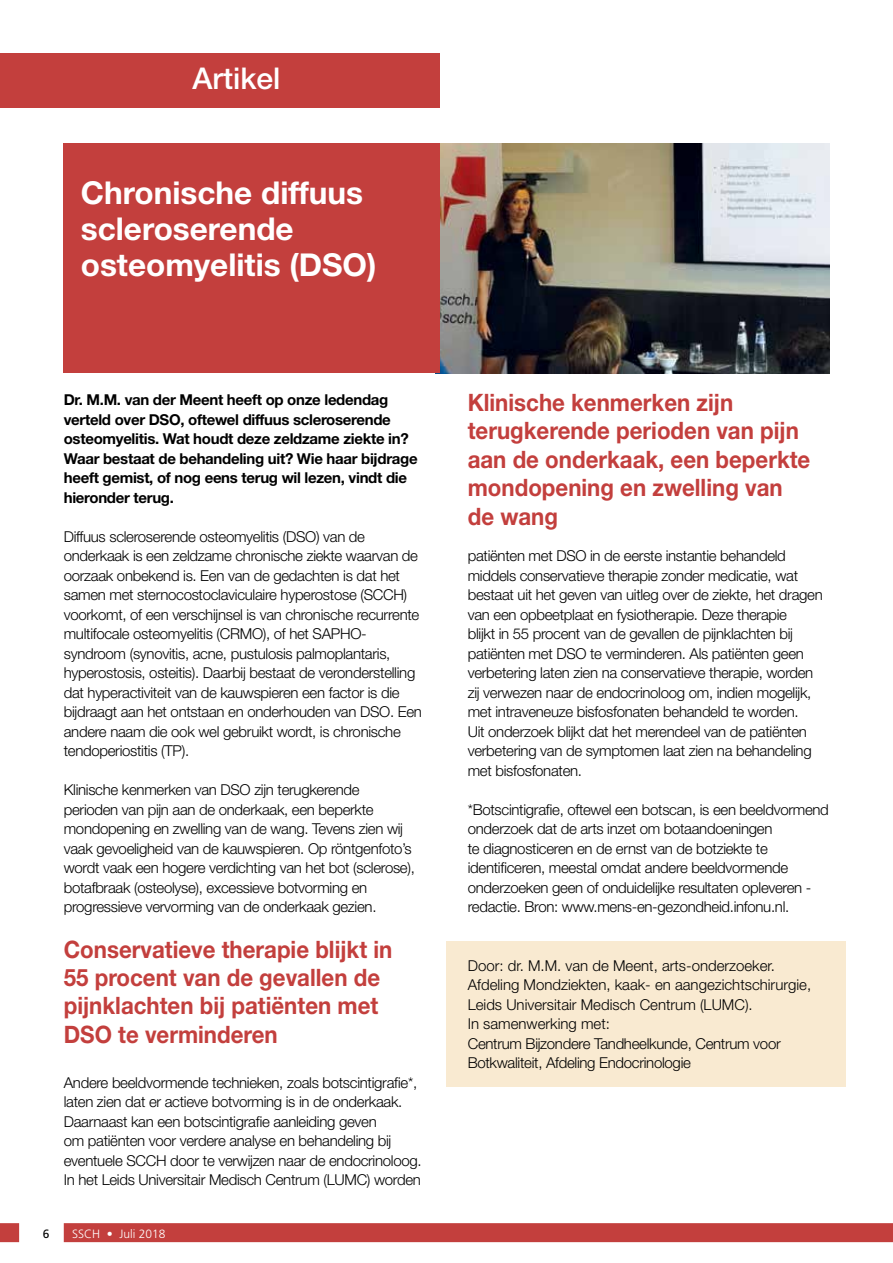
<style>
.page{position:relative;width:893px;height:1263px;background:#fff}
.page>*{position:absolute;margin:0;border:0;box-sizing:border-box;transform-origin:0 0}
.t1{font:700 31.5px/36px "Helvetica Neue LT Std";color:#fff}
.t2{font:500 30px "Helvetica Neue LT Std";color:#fff}
.t3{font:700 24px/28.5px "Helvetica Neue LT Std";color:#c33f3d;scale:.93 1}
.t4{font:300 15px/19.5px "Helvetica Neue LT Std";letter-spacing:-.02em;color:#000}
.t5{font:700 15px/19.5px "Helvetica Neue LT Std";letter-spacing:-.02em;color:#000}
.t6{font:300 15px/19.5px "Helvetica Neue LT Std";color:#000}
.t7{font:300 12px "Frutiger LT Std";color:#fff}
.s1{font-weight:400;color:#000}
.s2{font-weight:400}
</style>
<div class="page">
<div style="left:447px;top:941px;width:399px;height:146px;background:#f9ead1"></div>
<img style="left:440px;top:143px;width:390px;height:230px">
<div style="left:64px;top:143px;width:376px;height:230px;background:#c33f3d"></div>
<div style="left:0;top:54px;width:440px;height:54px;background:#c33f3d"></div>
<svg style="left:0;top:1223px;width:893px;height:19px;background:#c64a48"></svg>
<h2 class="t2" style="left:193px;top:60px;width:89px">Artikel</h2>
<h1 class="t1" style="left:81px;top:174px;width:297px">Chronische diffuus scleroserende osteomyelitis (DSO)</h1>
<p class="t5" style="left:64px;top:390px;width:355px">Dr. M.M. van der Meent heeft op onze ledendag verteld over DSO, oftewel diffuus scleroserende osteomyelitis. Wat houdt deze zeldzame ziekte in?<br>Waar bestaat de behandeling uit? Wie haar bijdrage heeft gemist, of nog eens terug wil lezen, vindt die hieronder terug.</p>
<p class="t4" style="left:64px;top:526px;width:360px">Diffuus scleroserende osteomyelitis (DSO) van de onderkaak is een zeldzame chronische ziekte waarvan de oorzaak onbekend is. Een van de gedachten is dat het samen met sternocostoclaviculaire hyperostose (SCCH) voorkomt, of een verschijnsel is van chronische recurrente multifocale osteomyelitis (CRMO), of het SAPHO&shy;syndroom (synovitis, acne, pustulosis palmoplantaris, hyperostosis, osteitis). Daarbij bestaat de veronderstelling dat hyperactiviteit van de kauwspieren een factor is die bijdraagt aan het ontstaan en onderhouden van DSO. Een andere naam die ook wel gebruikt wordt, is chronische tendoperiostitis (TP).</p>
<p class="t4" style="left:64px;top:780px;width:353px">Klinische kenmerken van DSO zijn terugkerende perioden van pijn aan de onderkaak, een beperkte mondopening en zwelling van de wang. Tevens zien wij vaak gevoeligheid van de kauwspieren. Op röntgenfoto’s wordt vaak een hogere verdichting van het bot (sclerose), botafbraak (osteolyse), excessieve botvorming en progressieve vervorming van de onderkaak gezien.</p>
<h3 class="t3" style="left:64px;top:934px;width:355px">Conservatieve therapie blijkt in<br>55 procent van de gevallen de pijnklachten bij patiënten met<br>DSO te verminderen</h3>
<p class="t4" style="left:64px;top:1072px;width:359px">Andere beeldvormende technieken, zoals botscintigrafie*, laten zien dat er actieve botvorming is in de onderkaak.<br>Daarnaast kan een botscintigrafie aanleiding geven<br>om patiënten voor verdere analyse en behandeling bij eventuele SCCH door te verwijzen naar de endocrinoloog.<br>In het Leids Universitair Medisch Centrum (LUMC) worden</p>
<p class="t7" style="left:43px;top:1227px;width:124px"><span class="s1">6</span> SSCH <span class="s2">•</span> Juli 2018</p>
<h3 class="t3" style="left:468px;top:387px;width:370px">Klinische kenmerken zijn terugkerende perioden van pijn aan de onderkaak, een beperkte mondopening en zwelling van de wang</h3>
<p class="t4" style="left:468px;top:546px;width:356px">patiënten met DSO in de eerste instantie behandeld middels conservatieve therapie zonder medicatie, wat bestaat uit het geven van uitleg over de ziekte, het dragen van een opbeetplaat en fysiotherapie. Deze therapie<br>blijkt in 55 procent van de gevallen de pijnklachten bij patiënten met DSO te verminderen. Als patiënten geen verbetering laten zien na conservatieve therapie, worden zij verwezen naar de endocrinoloog om, indien mogelijk, met intraveneuze bisfosfonaten behandeld te worden.<br>Uit onderzoek blijkt dat het merendeel van de patiënten verbetering van de symptomen laat zien na behandeling met bisfosfonaten.</p>
<p class="t4" style="left:468px;top:799px;width:363px">*Botscintigrafie, oftewel een botscan, is een beeldvormend onderzoek dat de arts inzet om botaandoeningen<br>te diagnosticeren en de ernst van de botziekte te identificeren, meestal omdat andere beeldvormende onderzoeken geen of onduidelijke resultaten opleveren - redactie. Bron: www.mens-en-gezondheid.infonu.nl.</p>
<p class="t6" style="left:468px;top:955px;width:345px">Door: dr. M.M. van de Meent, arts-onderzoeker.<br>Afdeling Mondziekten, kaak- en aangezichtschirurgie, Leids Universitair Medisch Centrum (LUMC).<br>In samenwerking met:<br>Centrum Bijzondere Tandheelkunde, Centrum voor Botkwaliteit, Afdeling Endocrinologie</p>
</div>
